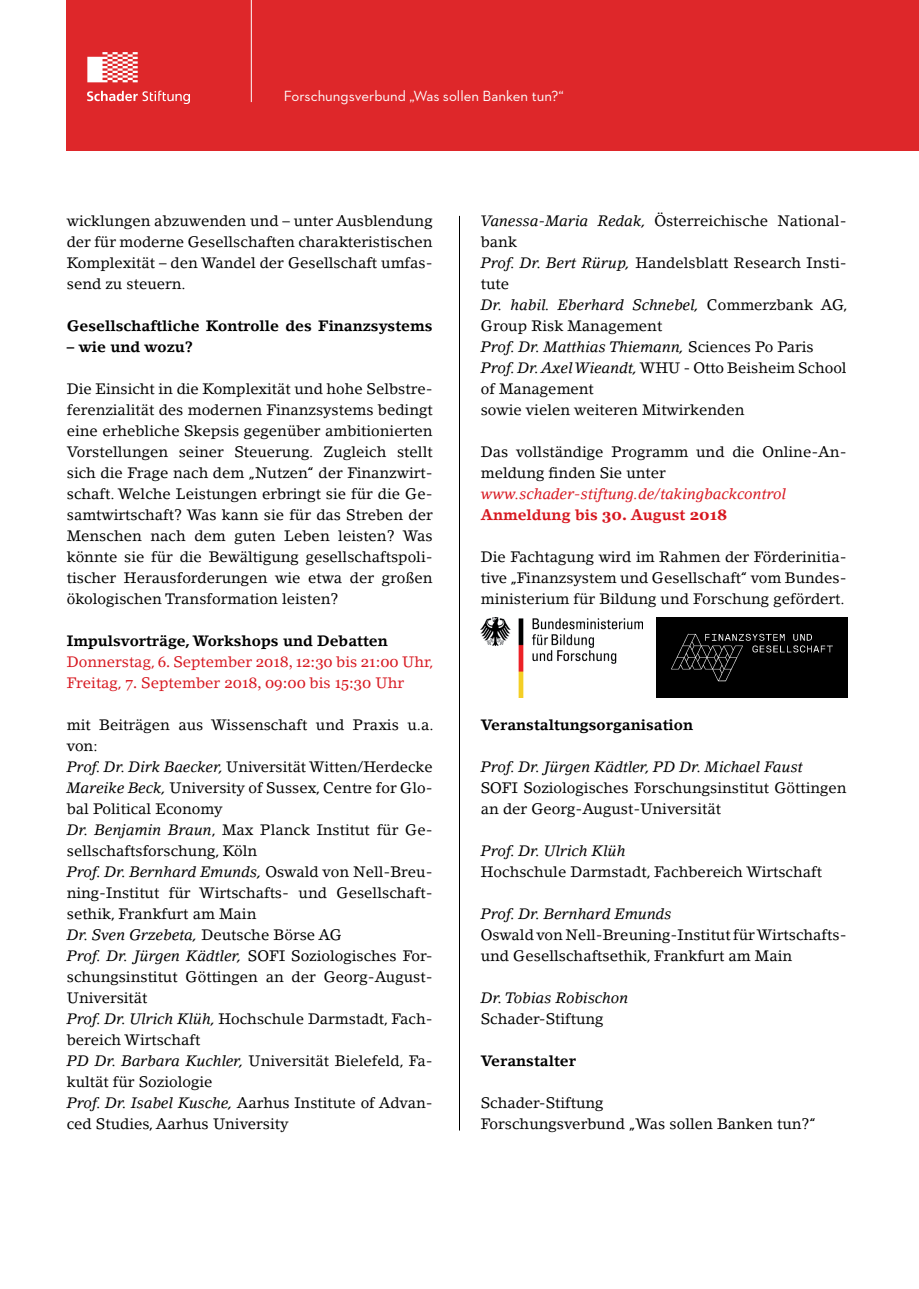
<style>
.page{position:relative;width:919px;height:1289px;background:#fff}
.page>*{position:absolute;margin:0;border:0;box-sizing:border-box;transform-origin:0 0}
.t1{font:15px/21px "Lino Letter Std";color:#000}
.t2{font:15px/21px "Lino Letter Std";color:#d7171f}
.t3{font:italic 15px "Lino Letter Std";color:#000}
.t4{font:700 15px "Lino Letter Std";color:#000}
.t5{font:italic 15px/21px "Lino Letter Std";color:#d7171f}
.t6{font:15px "Neutraface 2 Text";color:#fff}
.s1{font-weight:700;color:#000}
.s2{font-family:"Georgia"}
.s3{font-style:italic}
.s4{font-weight:700;font-style:normal}
.s5{font-family:"Georgia";font-weight:700;font-style:normal}
</style>
<div class="page">
<div style="left:66px;top:0;width:852px;height:151px;background:#de272a"></div>
<img style="left:87px;top:52px;width:102px;height:51px">
<hr style="left:251px;top:0;width:1px;height:102px;background:#fff">
<hr style="left:459px;top:216px;width:1px;height:914px;background:#000">
<img style="left:480px;top:618px;width:162px;height:79px">
<img style="left:656px;top:618px;width:191px;height:79px">
<p class="t6" style="left:284px;top:87px;width:281px">Forschungsverbund „Was sollen Banken tun?“</p>
<p class="t1" style="left:67px;top:210px;width:367px;text-align:justify">wicklungen abzuwenden und – unter Ausblendung der für moderne Gesellschaften charakteristischen Komplexität – den Wandel der Gesellschaft umfas&shy;send zu steuern.</p>
<p class="t4" style="left:67px;top:316px;width:367px">Gesellschaftliche Kontrolle des Finanzsystems</p>
<p class="t4" style="left:67px;top:337px;width:128px">– wie und wozu?</p>
<p class="t1" style="left:67px;top:378px;width:367px;text-align:justify">Die Einsicht in die Komplexität und hohe Selbstre&shy;ferenzialität des modernen Finanzsystems bedingt eine erhebliche Skepsis gegenüber ambitionierten Vorstellungen seiner Steuerung. Zugleich stellt sich die Frage nach dem „Nutzen“ der Finanzwirt&shy;schaft. Welche Leistungen erbringt sie für die Ge&shy;samtwirtschaft? Was kann sie für das Streben der Menschen nach dem guten Leben leisten? Was könnte sie für die Bewältigung gesellschaftspoli&shy;tischer Herausforderungen wie etwa der großen ökologischen Transformation leisten?</p>
<p class="t2" style="left:67px;top:630px;width:368px"><span class="s1">Impulsvorträge, Workshops und Debatten<br></span>Donnerstag, <span class="s2">6.</span> September <span class="s2">2018, 12:30</span> bis <span class="s2">21:00</span> Uhr,<br>Freitag, <span class="s2">7.</span> September <span class="s2">2018, 09:00</span> bis <span class="s2">15:30</span> Uhr</p>
<p class="t1" style="left:67px;top:714px;width:368px">mit Beiträgen aus Wissenschaft und Praxis u.a. von:<br><span class="s3">Prof. Dr. Dirk Baecker,</span> Universität Witten/Herdecke <span class="s3">Mareike Beck,</span> University of Sussex, Centre for Glo&shy;bal Political Economy<br><span class="s3">Dr. Benjamin Braun</span>, Max Planck Institut für Ge&shy;sellschaftsforschung, Köln<br><span class="s3">Prof. Dr. Bernhard Emunds,</span> Oswald von Nell-Breu&shy;ning-Institut für Wirtschafts- und Gesellschaft&shy;sethik, Frankfurt am Main<br><span class="s3">Dr. Sven Grzebeta,</span> Deutsche Börse AG<br><span class="s3">Prof. Dr. Jürgen Kädtler,</span> SOFI Soziologisches For&shy;schungsinstitut Göttingen an der Georg-August-Universität<br><span class="s3">Prof. Dr. Ulrich Klüh,</span> Hochschule Darmstadt, Fach&shy;bereich Wirtschaft<br><span class="s3">PD Dr. Barbara Kuchler,</span> Universität Bielefeld, Fa&shy;kultät für Soziologie<br><span class="s3">Prof. Dr. Isabel Kusche,</span> Aarhus Institute of Advan&shy;ced Studies, Aarhus University</p>
<p class="t1" style="left:480px;top:210px;width:368px"><span class="s3">Vanessa-Maria Redak,</span> Österreichische National&shy;bank<br><span class="s3">Prof. Dr. Bert Rürup,</span> Handelsblatt Research Insti&shy;tute<br><span class="s3">Dr. habil. Eberhard Schnebel,</span> Commerzbank AG,<br>Group Risk Management<br><span class="s3">Prof. Dr. Matthias Thiemann,</span> Sciences Po Paris<br><span class="s3">Prof. Dr. Axel Wieandt,</span> WHU - Otto Beisheim School of Management<br>sowie vielen weiteren Mitwirkenden</p>
<p class="t1" style="left:480px;top:441px;width:367px">Das vollständige Programm und die Online-An&shy;meldung finden Sie unter</p>
<p class="t5" style="left:480px;top:483px;width:307px">www.schader-stiftung.de/takingbackcontrol<br><span class="s4">Anmeldung bis</span> <span class="s5">30.</span> <span class="s4">August</span> <span class="s5">2018</span></p>
<p class="t1" style="left:480px;top:546px;width:367px;text-align:justify">Die Fachtagung wird im Rahmen der Förderinitia&shy;tive „Finanzsystem und Gesellschaft“ vom Bundes&shy;ministerium für Bildung und Forschung gefördert.</p>
<p class="t4" style="left:480px;top:715px;width:214px">Veranstaltungsorganisation</p>
<p class="t3" style="left:480px;top:757px;width:323px">Prof. Dr. Jürgen Kädtler, PD Dr. Michael Faust</p>
<p class="t1" style="left:480px;top:777px;width:367px">SOFI Soziologisches Forschungsinstitut Göttingen an der Georg-August-Universität</p>
<p class="t3" style="left:480px;top:841px;width:146px">Prof. Dr. Ulrich Klüh</p>
<p class="t1" style="left:480px;top:861px;width:343px">Hochschule Darmstadt, Fachbereich Wirtschaft</p>
<p class="t3" style="left:480px;top:904px;width:192px">Prof. Dr. Bernhard Emunds</p>
<p class="t1" style="left:480px;top:924px;width:367px">Oswald von Nell-Breuning-Institut für Wirtschafts&shy;und Gesellschaftsethik, Frankfurt am Main</p>
<p class="t3" style="left:480px;top:988px;width:149px">Dr. Tobias Robischon</p>
<p class="t1" style="left:480px;top:1008px;width:124px">Schader-Stiftung</p>
<p class="t4" style="left:480px;top:1051px;width:97px">Veranstalter</p>
<p class="t1" style="left:480px;top:1092px;width:337px">Schader-Stiftung<br>Forschungsverbund „Was sollen Banken tun?“</p>
</div>
